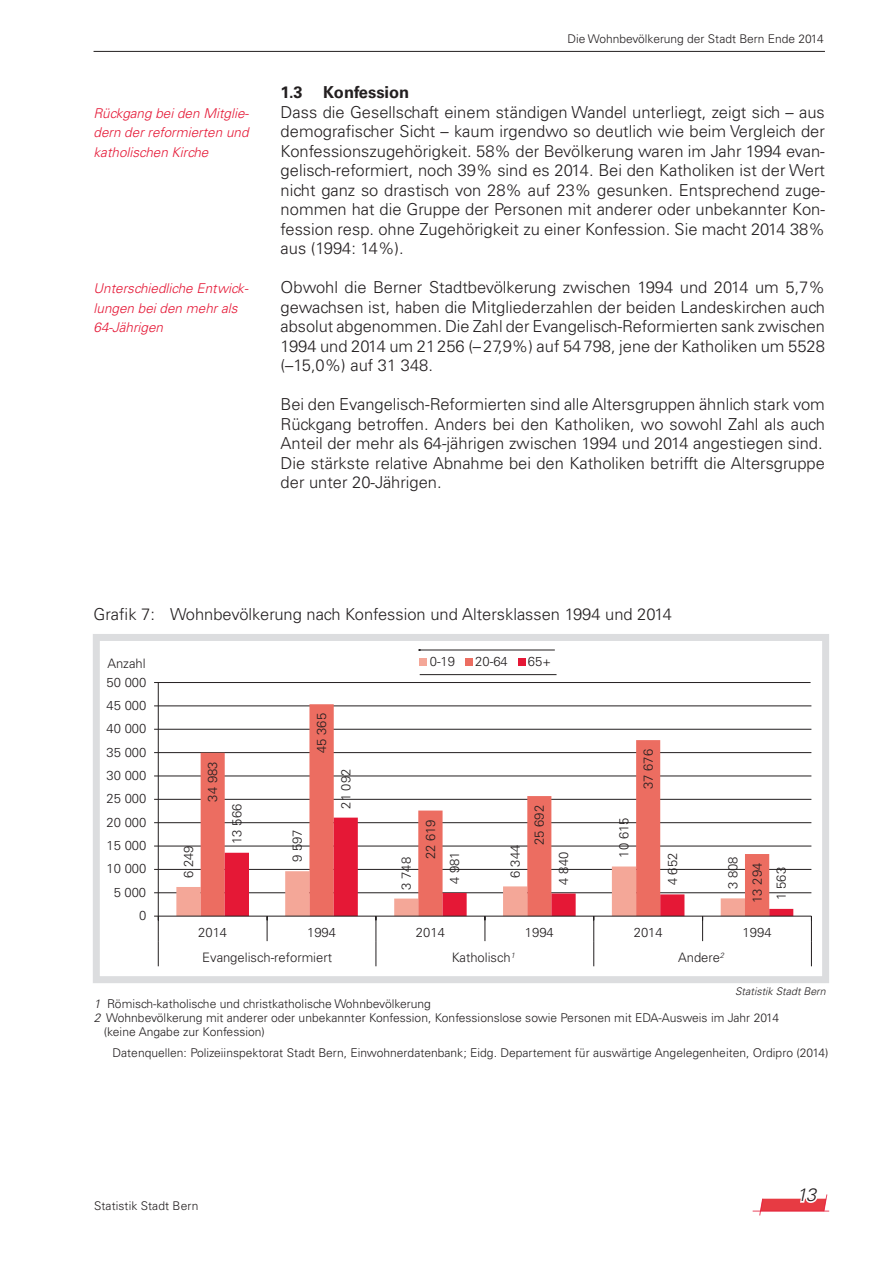
<style>
.page{position:relative;width:893px;height:1263px;background:#fff}
.page>*{position:absolute;margin:0;border:0;box-sizing:border-box;transform-origin:0 0}
.t1{font:italic 300 18px "Univers LT Std";color:#231f20}
.t2{font:300 16.5px/19.5px "Univers LT Std";color:#231f20;text-align:justify}
.t3{font:700 16.5px "Univers LT Std";color:#231f20}
.t4{font:italic 300 13.5px/19.5px "Univers LT Std";color:#e51836;text-align:justify}
.t5{font:300 13.05px "Univers LT Std";color:#231f20}
.t6{font:300 12px "Univers LT Std";color:#231f20}
.t7{font:italic 300 10.5px "Univers LT Std";color:#231f20}
.s1{font-style:italic}
</style>
<div class="page">
<hr style="left:94px;top:51px;width:731px;height:1px;background:#231f20">
<hr style="left:753px;top:1211px;width:76px;height:1px;background:#e51836">
<svg style="left:759px;top:1194px;width:68px;height:22px"></svg>
<div style="left:93px;top:634px;width:736px;height:349px;border:7px solid #dcdddf"></div>
<svg style="left:157px;top:683px;width:654px;height:233px"></svg>
<hr style="left:157px;top:682px;width:654px;height:1px;background:#231f20">
<hr style="left:158px;top:706px;width:653px;height:1px;background:#231f20">
<hr style="left:158px;top:729px;width:653px;height:1px;background:#231f20">
<hr style="left:158px;top:752px;width:653px;height:1px;background:#231f20">
<hr style="left:158px;top:776px;width:653px;height:1px;background:#231f20">
<hr style="left:158px;top:799px;width:653px;height:1px;background:#231f20">
<hr style="left:158px;top:822px;width:653px;height:1px;background:#231f20">
<hr style="left:158px;top:846px;width:653px;height:1px;background:#231f20">
<hr style="left:158px;top:869px;width:653px;height:1px;background:#231f20">
<hr style="left:158px;top:892px;width:653px;height:1px;background:#231f20">
<svg style="left:201px;top:704px;width:568px;height:162px"></svg>
<svg style="left:225px;top:818px;width:568px;height:98px"></svg>
<hr style="left:158px;top:682px;width:1px;height:234px;background:#231f20">
<hr style="left:158px;top:916px;width:653px;height:1px;background:#231f20">
<svg style="left:811px;top:916px;width:1px;height:50px"></svg>
<svg style="left:176px;top:866px;width:569px;height:100px"></svg>
<svg style="left:154px;top:916px;width:5px;height:50px"></svg>
<hr style="left:419px;top:650px;width:136px;height:1px;background:#231f20">
<hr style="left:420px;top:674px;width:136px;height:1px;background:#231f20">
<div style="left:420px;top:659px;width:7px;height:7px;background:#f4a798"></div>
<div style="left:465px;top:659px;width:7px;height:7px;background:#ec6d61"></div>
<div style="left:518px;top:659px;width:7px;height:7px;background:#e51836"></div>
<p class="t4" style="left:94px;top:103px;width:157px">Rückgang bei den Mitglie&shy;dern der reformierten und katholischen Kirche</p>
<p class="t4" style="left:94px;top:279px;width:156px;text-align:left">Unterschiedliche Entwick&shy;lungen bei den mehr als<br>64-Jährigen</p>
<p class="t6" style="left:567px;top:31px;width:258px">Die Wohnbevölkerung der Stadt Bern Ende 2014</p>
<p class="t3" style="left:281px;top:83px;width:130px">1.3 Konfession</p>
<p class="t2" style="left:281px;top:102px;width:546px">Dass die Gesellschaft einem ständigen Wandel unterliegt, zeigt sich – aus demografischer Sicht – kaum irgendwo so deutlich wie beim Vergleich der Konfessionszugehörigkeit. 58% der Bevölkerung waren im Jahr 1994 evan&shy;gelisch-reformiert, noch 39% sind es 2014. Bei den Katholiken ist der Wert nicht ganz so drastisch von 28% auf 23% gesunken. Entsprechend zuge&shy;nommen hat die Gruppe der Personen mit anderer oder unbekannter Kon&shy;fession resp. ohne Zugehörigkeit zu einer Konfession. Sie macht 2014 38% aus (1994: 14%).</p>
<p class="t2" style="left:281px;top:278px;width:546px">Obwohl die Berner Stadtbevölkerung zwischen 1994 und 2014 um 5,7% gewachsen ist, haben die Mitgliederzahlen der beiden Landeskirchen auch absolut abgenommen. Die Zahl der Evangelisch-Reformierten sank zwischen 1994 und 2014 um 21256 (–27,9%) auf 54798, jene der Katholiken um 5528 (–15,0%) auf 31 348.</p>
<p class="t2" style="left:281px;top:395px;width:546px;text-align:left">Bei den Evangelisch-Reformierten sind alle Altersgruppen ähnlich stark vom Rückgang betroffen. Anders bei den Katholiken, wo sowohl Zahl als auch Anteil der mehr als 64-jährigen zwischen 1994 und 2014 angestiegen sind.<br>Die stärkste relative Abnahme bei den Katholiken betrifft die Altersgruppe der unter 20-Jährigen.</p>
<p class="t2" style="left:94px;top:604px;width:580px">Grafik 7: Wohnbevölkerung nach Konfession und Altersklassen 1994 und 2014</p>
<p class="t5" style="left:107px;top:655px;width:40px">Anzahl</p>
<p class="t5" style="left:430px;top:654px;width:27px">0-19</p>
<p class="t5" style="left:475px;top:654px;width:34px">20-64</p>
<p class="t5" style="left:528px;top:654px;width:25px">65+</p>
<p class="t5" style="left:107px;top:674px;width:41px">50 000</p>
<p class="t5" style="left:107px;top:697px;width:41px">45 000</p>
<p class="t5" style="left:107px;top:721px;width:41px">40 000</p>
<p class="t5" style="left:107px;top:744px;width:41px">35 000</p>
<p class="t5" style="left:107px;top:767px;width:41px">30 000</p>
<p class="t5" style="left:107px;top:791px;width:41px">25 000</p>
<p class="t5" style="left:107px;top:814px;width:41px">20 000</p>
<p class="t5" style="left:107px;top:837px;width:41px">15 000</p>
<p class="t5" style="left:107px;top:861px;width:41px">10 000</p>
<p class="t5" style="left:114px;top:884px;width:34px">5 000</p>
<p class="t5" style="left:139px;top:907px;width:9px">0</p>
<p class="t5" style="left:181px;top:878px;width:34px;rotate:-90deg">6 249</p>
<p class="t5" style="left:205px;top:801px;width:41px;rotate:-90deg">34 983</p>
<p class="t5" style="left:229px;top:844px;width:41px;rotate:-90deg">13 566</p>
<p class="t5" style="left:314px;top:753px;width:41px;rotate:-90deg">45 365</p>
<p class="t5" style="left:289px;top:862px;width:34px;rotate:-90deg">9 597</p>
<p class="t5" style="left:338px;top:809px;width:41px;rotate:-90deg">21 092</p>
<p class="t5" style="left:398px;top:890px;width:34px;rotate:-90deg">3 748</p>
<p class="t5" style="left:423px;top:859px;width:41px;rotate:-90deg">22 619</p>
<p class="t5" style="left:640px;top:789px;width:41px;rotate:-90deg">37 676</p>
<p class="t5" style="left:531px;top:845px;width:41px;rotate:-90deg">25 692</p>
<p class="t5" style="left:616px;top:857px;width:41px;rotate:-90deg">10 615</p>
<p class="t5" style="left:507px;top:877px;width:34px;rotate:-90deg">6 344</p>
<p class="t5" style="left:447px;top:884px;width:34px;rotate:-90deg">4 981</p>
<p class="t5" style="left:556px;top:884px;width:34px;rotate:-90deg">4 840</p>
<p class="t5" style="left:664px;top:885px;width:34px;rotate:-90deg">4 652</p>
<p class="t5" style="left:725px;top:889px;width:34px;rotate:-90deg">3 808</p>
<p class="t5" style="left:749px;top:903px;width:41px;rotate:-90deg">13 294</p>
<p class="t5" style="left:773px;top:900px;width:34px;rotate:-90deg">1 563</p>
<p class="t5" style="left:198px;top:924px;width:30px">2014</p>
<p class="t5" style="left:307px;top:924px;width:30px">1994</p>
<p class="t5" style="left:416px;top:924px;width:30px">2014</p>
<p class="t5" style="left:525px;top:924px;width:30px">1994</p>
<p class="t5" style="left:634px;top:924px;width:30px">2014</p>
<p class="t5" style="left:743px;top:924px;width:30px">1994</p>
<p class="t5" style="left:202px;top:949px;width:131px">Evangelisch-reformiert</p>
<p class="t5" style="left:452px;top:949px;width:65px">Katholisch<sup>1</sup></p>
<p class="t5" style="left:678px;top:949px;width:48px">Andere<sup>2</sup></p>
<p class="t7" style="left:735px;top:985px;width:92px">Statistik Stadt Bern</p>
<p class="t6" style="left:94px;top:996px;width:339px"><span class="s1">1</span> Römisch-katholische und christkatholische Wohnbevölkerung</p>
<p class="t6" style="left:94px;top:1010px;width:687px"><span class="s1">2</span> Wohnbevölkerung mit anderer oder unbekannter Konfession, Konfessionslose sowie Personen mit EDA-Ausweis im Jahr 2014</p>
<p class="t6" style="left:104px;top:1024px;width:163px">(keine Angabe zur Konfession)</p>
<p class="t6" style="left:113px;top:1045px;width:717px">Datenquellen: Polizeiinspektorat Stadt Bern, Einwohnerdatenbank; Eidg. Departement für auswärtige Angelegenheiten, Ordipro (2014)</p>
<p class="t6" style="left:94px;top:1198px;width:106px">Statistik Stadt Bern</p>
<p class="t1" style="left:797px;top:1184px;width:21px">13</p>
</div>
